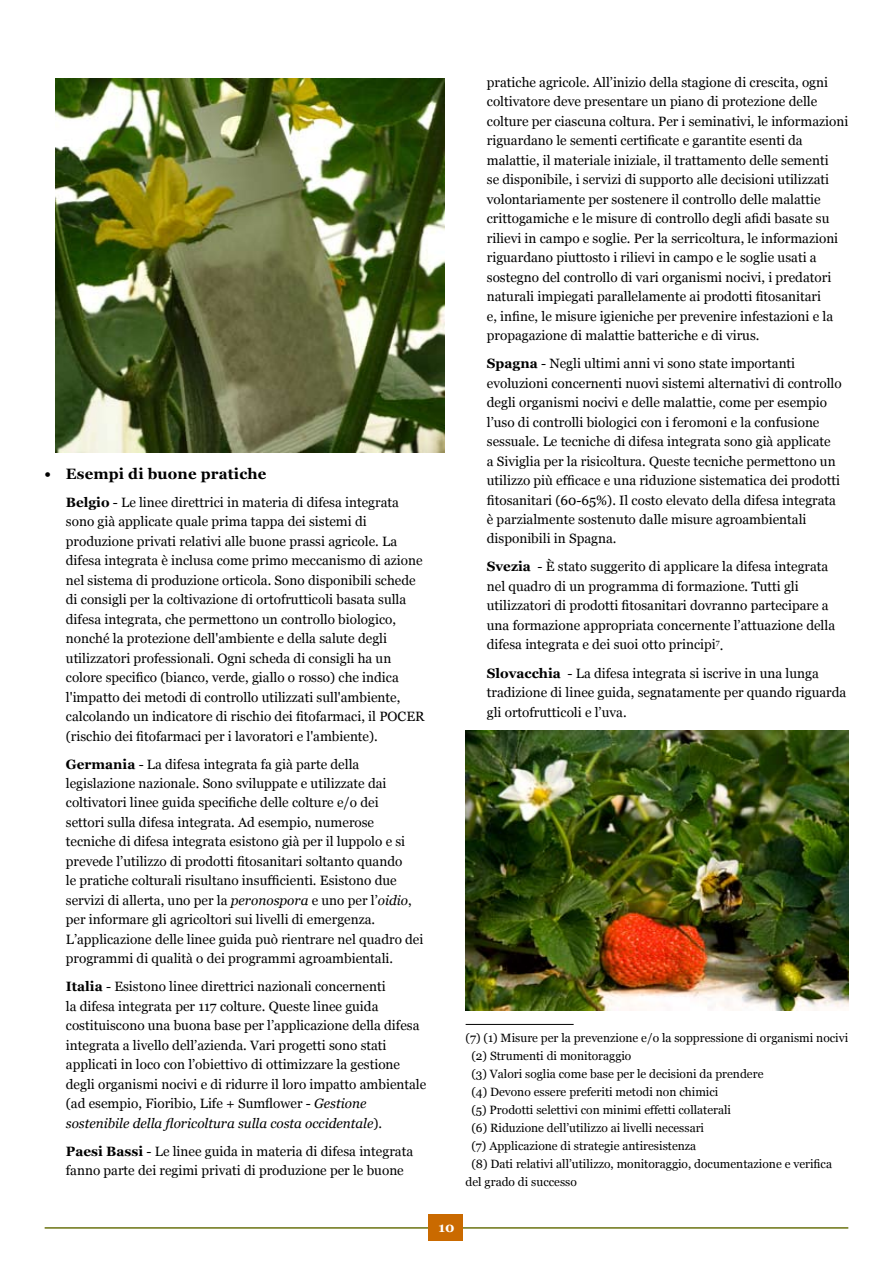
<style>
.page{position:relative;width:893px;height:1263px;background:#fff}
.page>*{position:absolute;margin:0;border:0;box-sizing:border-box;transform-origin:0 0}
.t1{font:700 15px "Georgia";letter-spacing:.01em;color:#000}
.t2{font:13.5px/19.5px "Georgia";color:#000}
.t3{font:700 13.5px "Georgia";color:#fff}
.t4{font:12px "Georgia";color:#000}
.s1{font-weight:700}
.s2{font-style:italic}
</style>
<div class="page">
<hr style="left:45px;top:1227px;width:803px;height:2px;background:#6b7311">
<div style="left:428px;top:1214px;width:35px;height:27px;background:#ca6a00"></div>
<img style="left:466px;top:730px;width:382px;height:281px">
<hr style="left:466px;top:1024px;width:108px;height:1px;background:#000">
<img style="left:56px;top:79px;width:388px;height:373px">
<p class="t1" style="left:45px;top:464px;width:223px">• Esempi di buone pratiche</p>
<p class="t2" style="left:66px;top:492px;width:360px"><span class="s1">Belgio</span> - Le linee direttrici in materia di difesa integrata sono già applicate quale prima tappa dei sistemi di produzione privati relativi alle buone prassi agricole. La difesa integrata è inclusa come primo meccanismo di azione nel sistema di produzione orticola. Sono disponibili schede di consigli per la coltivazione di ortofrutticoli basata sulla difesa integrata, che permettono un controllo biologico, nonché la protezione dell'ambiente e della salute degli utilizzatori professionali. Ogni scheda di consigli ha un colore specifico (bianco, verde, giallo o rosso) che indica l'impatto dei metodi di controllo utilizzati sull'ambiente, calcolando un indicatore di rischio dei fitofarmaci, il POCER (rischio dei fitofarmaci per i lavoratori e l'ambiente).</p>
<p class="t2" style="left:66px;top:754px;width:359px"><span class="s1">Germania</span> - La difesa integrata fa già parte della legislazione nazionale. Sono sviluppate e utilizzate dai coltivatori linee guida specifiche delle colture e/o dei<br>settori sulla difesa integrata. Ad esempio, numerose tecniche di difesa integrata esistono già per il luppolo e si prevede l’utilizzo di prodotti fitosanitari soltanto quando<br>le pratiche colturali risultano insufficienti. Esistono due servizi di allerta, uno per la <span class="s2">peronospora</span> e uno per l’<span class="s2">oidio</span>, per informare gli agricoltori sui livelli di emergenza.<br>L’applicazione delle linee guida può rientrare nel quadro dei programmi di qualità o dei programmi agroambientali.</p>
<p class="t2" style="left:66px;top:977px;width:362px"><span class="s1">Italia</span> - Esistono linee direttrici nazionali concernenti<br>la difesa integrata per 117 colture. Queste linee guida costituiscono una buona base per l’applicazione della difesa integrata a livello dell’azienda. Vari progetti sono stati applicati in loco con l’obiettivo di ottimizzare la gestione degli organismi nocivi e di ridurre il loro impatto ambientale (ad esempio, Fioribio, Life + Sumflower - <span class="s2">Gestione sostenibile della floricoltura sulla costa occidentale</span>).</p>
<p class="t2" style="left:66px;top:1142px;width:349px"><span class="s1">Paesi Bassi</span> - Le linee guida in materia di difesa integrata fanno parte dei regimi privati di produzione per le buone</p>
<p class="t2" style="left:487px;top:72px;width:363px">pratiche agricole. All’inizio della stagione di crescita, ogni coltivatore deve presentare un piano di protezione delle colture per ciascuna coltura. Per i seminativi, le informazioni riguardano le sementi certificate e garantite esenti da malattie, il materiale iniziale, il trattamento delle sementi<br>se disponibile, i servizi di supporto alle decisioni utilizzati volontariamente per sostenere il controllo delle malattie crittogamiche e le misure di controllo degli afidi basate su rilievi in campo e soglie. Per la serricoltura, le informazioni riguardano piuttosto i rilievi in campo e le soglie usati a sostegno del controllo di vari organismi nocivi, i predatori naturali impiegati parallelamente ai prodotti fitosanitari<br>e, infine, le misure igieniche per prevenire infestazioni e la propagazione di malattie batteriche e di virus.</p>
<p class="t2" style="left:487px;top:354px;width:356px"><span class="s1">Spagna</span> - Negli ultimi anni vi sono state importanti evoluzioni concernenti nuovi sistemi alternativi di controllo degli organismi nocivi e delle malattie, come per esempio l’uso di controlli biologici con i feromoni e la confusione sessuale. Le tecniche di difesa integrata sono già applicate<br>a Siviglia per la risicoltura. Queste tecniche permettono un utilizzo più efficace e una riduzione sistematica dei prodotti fitosanitari (60-65%). Il costo elevato della difesa integrata è parzialmente sostenuto dalle misure agroambientali disponibili in Spagna.</p>
<p class="t2" style="left:487px;top:557px;width:350px"><span class="s1">Svezia</span> - È stato suggerito di applicare la difesa integrata nel quadro di un programma di formazione. Tutti gli utilizzatori di prodotti fitosanitari dovranno partecipare a una formazione appropriata concernente l’attuazione della difesa integrata e dei suoi otto principi<sup>7</sup>.</p>
<p class="t2" style="left:487px;top:664px;width:361px"><span class="s1">Slovacchia</span> - La difesa integrata si iscrive in una lunga tradizione di linee guida, segnatamente per quando riguarda gli ortofrutticoli e l’uva.</p>
<p class="t4" style="left:466px;top:1031px;width:384px">(7) (1) Misure per la prevenzione e/o la soppressione di organismi nocivi</p>
<p class="t4" style="left:471px;top:1049px;width:162px">(2) Strumenti di monitoraggio</p>
<p class="t4" style="left:471px;top:1067px;width:294px">(3) Valori soglia come base per le decisioni da prendere</p>
<p class="t4" style="left:471px;top:1085px;width:248px">(4) Devono essere preferiti metodi non chimici</p>
<p class="t4" style="left:471px;top:1103px;width:261px">(5) Prodotti selettivi con minimi effetti collaterali</p>
<p class="t4" style="left:471px;top:1121px;width:234px">(6) Riduzione dell’utilizzo ai livelli necessari</p>
<p class="t4" style="left:471px;top:1139px;width:226px">(7) Applicazione di strategie antiresistenza</p>
<p class="t4" style="left:471px;top:1157px;width:362px">(8) Dati relativi all’utilizzo, monitoraggio, documentazione e verifica</p>
<p class="t4" style="left:466px;top:1175px;width:113px">del grado di successo</p>
<p class="t3" style="left:438px;top:1219px;width:18px">10</p>
</div>
